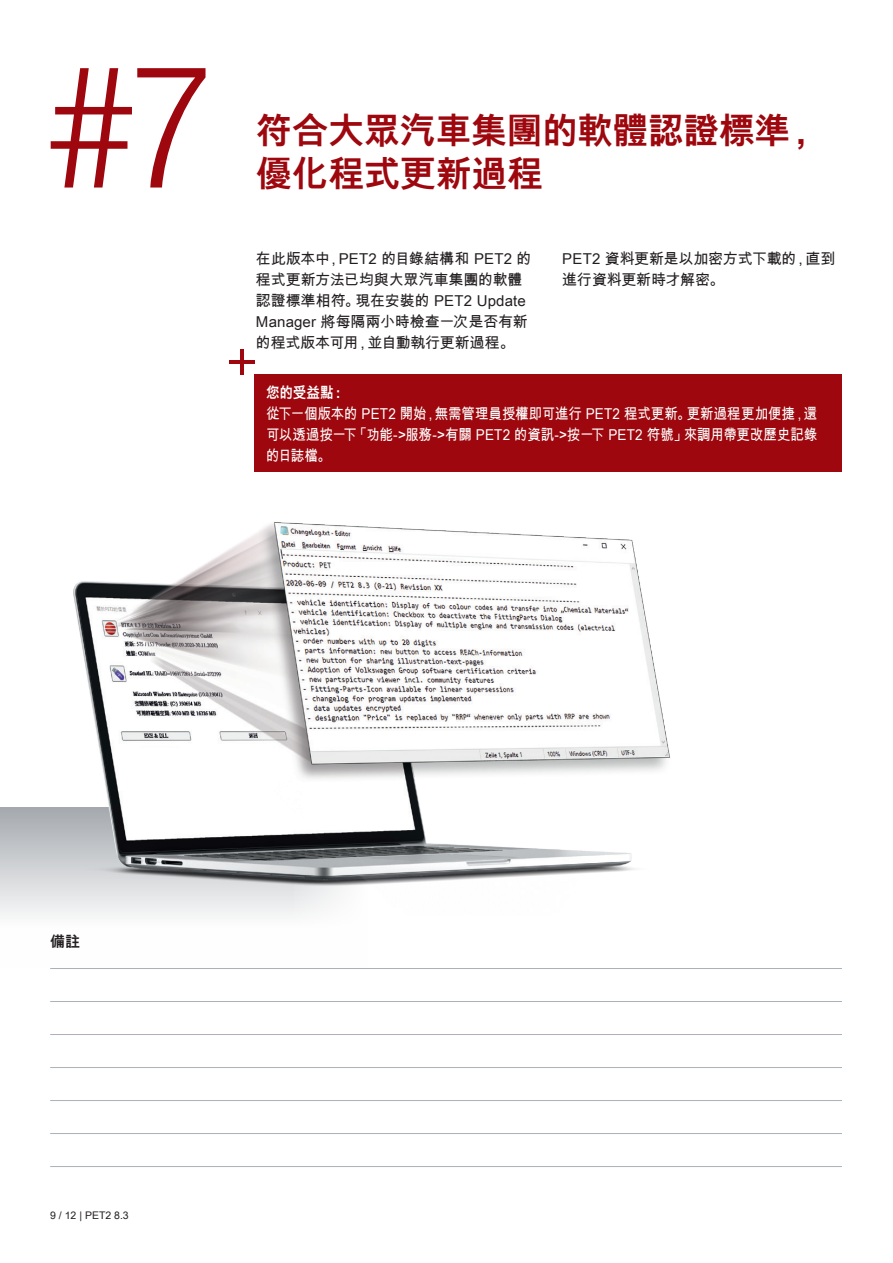
<style>
.page{position:relative;width:893px;height:1263px;background:#fff}
.page>*{position:absolute;margin:0;border:0;box-sizing:border-box;transform-origin:0 0}
.t1{font:300 condensed 171.45px "Helvetica Neue";color:#9d070d}
.t2{font:700 36px/43px "Arial Unicode MS";letter-spacing:-.01em;color:#9d070d}
.t3{font:15px/21px "Arial Unicode MS";letter-spacing:-.005em;color:#231f20}
.t4{font:15px/21px "Arial Unicode MS";letter-spacing:-.005em;color:#fff;text-align:justify;scale:.9 1}
.t5{font:700 15px "Arial Unicode MS";color:#fff;scale:.9 1}
.t6{font:700 15px "Arial Unicode MS";color:#231f20}
.t7{font:10.5px "Arial Unicode MS";color:#231f20}
</style>
<div class="page">
<div style="left:0;top:807px;width:415px;height:160px;background:linear-gradient(to bottom,#a9adb2,#fff)"></div>
<div style="left:294px;top:796px;width:152px;height:172px;background:#fff"></div>
<hr style="left:240px;top:349px;width:4px;height:26px;background:#9d070d">
<hr style="left:229px;top:360px;width:26px;height:4px;background:#9d070d">
<div style="left:255px;top:375px;width:587px;height:97px;background:#9d070d"></div>
<img style="left:45px;top:522px;width:625px;height:394px">
<hr style="left:50px;top:968px;width:792px;height:1px;background:#aab1b8">
<hr style="left:50px;top:1001px;width:792px;height:1px;background:#aab1b8">
<hr style="left:50px;top:1034px;width:792px;height:1px;background:#aab1b8">
<hr style="left:50px;top:1067px;width:792px;height:1px;background:#aab1b8">
<hr style="left:50px;top:1100px;width:792px;height:1px;background:#aab1b8">
<hr style="left:50px;top:1133px;width:792px;height:1px;background:#aab1b8">
<hr style="left:50px;top:1166px;width:792px;height:1px;background:#aab1b8">
<h1 class="t1" style="left:50px;top:29px;width:164px">#7</h1>
<h2 class="t2" style="left:256px;top:111px;width:565px">符合大眾汽車集團的軟體認證標準，優化程式更新過程</h2>
<p class="t3" style="left:256px;top:248px;width:277px">在此版本中，PET2 的目錄結構和 PET2 的程式更新方法已均與大眾汽車集團的軟體認證標準相符。現在安裝的 PET2 Update<br>Manager 將每隔兩小時檢查一次是否有新的程式版本可用，並自動執行更新過程。</p>
<p class="t3" style="left:562px;top:248px;width:275px">PET2 資料更新是以加密方式下載的，直到進行資料更新時才解密。</p>
<p class="t5" style="left:266px;top:382px;width:89px">您的受益點：</p>
<p class="t4" style="left:266px;top:403px;width:614px">從下一個版本的 PET2 開始，無需管理員授權即可進行 PET2 程式更新。更新過程更加便捷，還可以透過按一下「功能-&gt;服務-&gt;有關 PET2 的資訊-&gt;按一下 PET2 符號」來調用帶更改歷史記錄的日誌檔。</p>
<p class="t6" style="left:50px;top:931px;width:32px">備註</p>
<p class="t7" style="left:50px;top:1208px;width:80px">9 / 12 | PET2 8.3</p>
</div>
